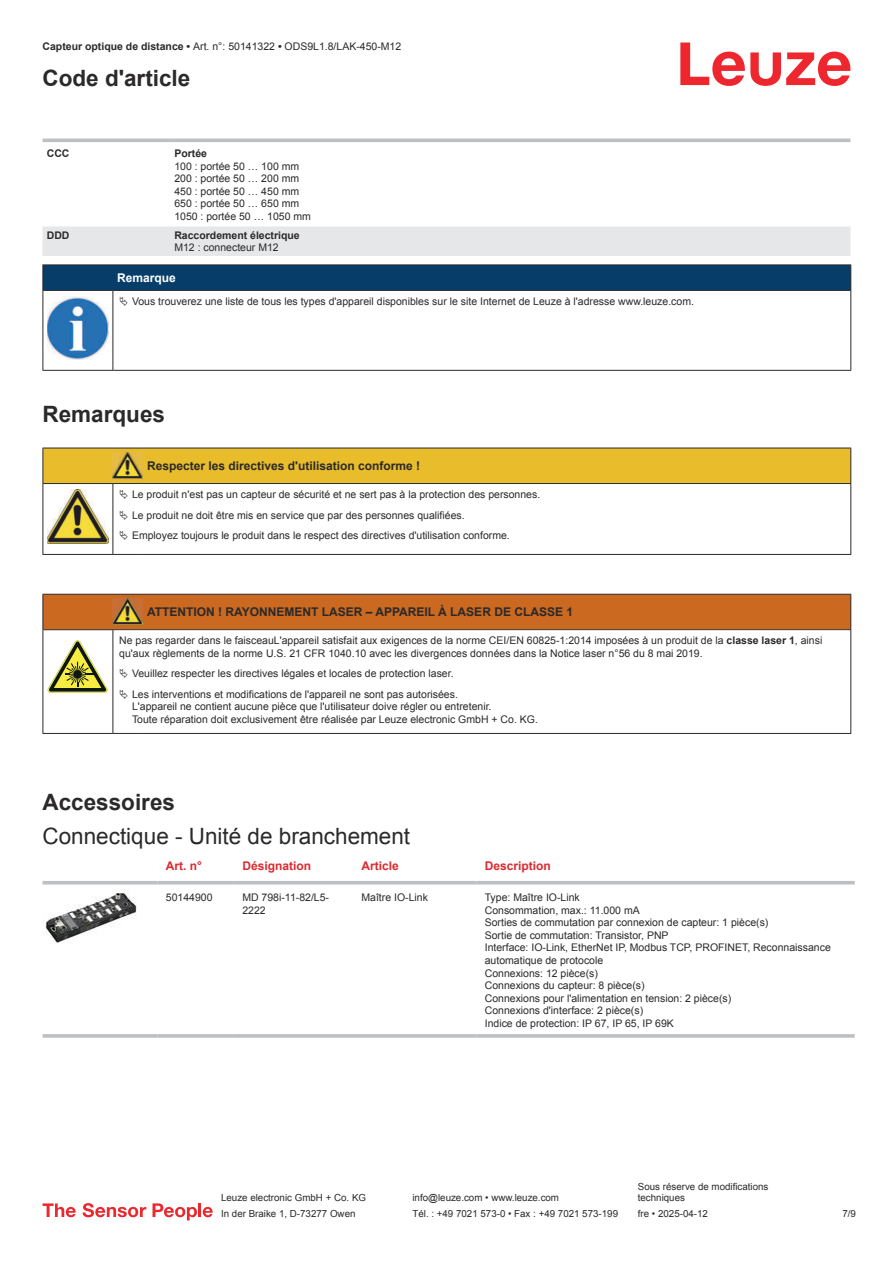
<style>
.page{position:relative;width:893px;height:1263px;background:#fff}
.page>*{position:absolute;margin:0;border:0;box-sizing:border-box;transform-origin:0 0}
.t1{font:700 22.5px "Arial";color:#2b292a}
.t2{font:22.5px "Arial";color:#2b292a}
.t3{font:700 12px "Arial";color:#2b292a}
.t4{font:700 12px "Arial";color:#db2a30}
.t5{font:700 12px "Arial";color:#fff}
.t6{font:10.5px/12.6px "Arial";color:#2b292a}
.t7{font:700 10.5px "Arial";color:#2b292a}
.t8{font:9.75px/11.7px "Arial";color:#2b292a}
.s1{font-weight:700}
</style>
<div class="page">
<svg style="left:680px;top:43px;width:170px;height:43px"></svg>
<svg style="left:43px;top:138px;width:807px;height:1px"></svg>
<div style="left:43px;top:226px;width:807px;height:30px;background:#e6e7e9"></div>
<hr style="left:43px;top:139px;width:127px;height:3px;background:#bdbfc1">
<hr style="left:170px;top:139px;width:680px;height:3px;background:#bdbfc1">
<svg style="left:43px;top:884px;width:812px;height:1px"></svg>
<hr style="left:43px;top:881px;width:114px;height:3px;background:#bdbfc1">
<hr style="left:157px;top:881px;width:77px;height:3px;background:#bdbfc1">
<hr style="left:234px;top:881px;width:119px;height:3px;background:#bdbfc1">
<hr style="left:353px;top:881px;width:123px;height:3px;background:#bdbfc1">
<hr style="left:476px;top:881px;width:379px;height:3px;background:#bdbfc1">
<svg style="left:43px;top:1034px;width:114px;height:4px"></svg>
<hr style="left:157px;top:1034px;width:77px;height:4px;background:#c6c7c9">
<svg style="left:234px;top:1034px;width:119px;height:4px"></svg>
<svg style="left:353px;top:1034px;width:123px;height:4px"></svg>
<hr style="left:476px;top:1034px;width:379px;height:4px;background:#c6c7c9">
<img style="left:43px;top:889px;width:94px;height:54px">
<svg style="left:43px;top:1203px;width:33px;height:14px"></svg>
<svg style="left:83px;top:1203px;width:63px;height:14px"></svg>
<svg style="left:153px;top:1203px;width:44px;height:17px"></svg>
<hr style="left:198px;top:1203px;width:3px;height:14px;background:#ed272d">
<svg style="left:203px;top:1207px;width:10px;height:10px"></svg>
<svg style="left:44px;top:291px;width:806px;height:79px"></svg>
<hr style="left:43px;top:290px;width:70px;height:1px;background:#2b292a">
<div style="left:43px;top:265px;width:808px;height:25px;background:#063d69"></div>
<hr style="left:113px;top:290px;width:738px;height:1px;background:#2b292a">
<hr style="left:43px;top:291px;width:1px;height:75px;background:#2b292a">
<hr style="left:113px;top:291px;width:1px;height:75px;background:#2b292a">
<hr style="left:850px;top:291px;width:1px;height:75px;background:#2b292a">
<hr style="left:43px;top:370px;width:70px;height:1px;background:#2b292a">
<hr style="left:113px;top:370px;width:738px;height:1px;background:#2b292a">
<img style="left:47px;top:297px;width:61px;height:63px">
<div style="left:115px;top:291px;width:734px;height:21px;background:#fff"></div>
<hr style="left:43px;top:554px;width:70px;height:1px;background:#2b292a">
<hr style="left:113px;top:554px;width:30px;height:1px;background:#2b292a">
<hr style="left:143px;top:554px;width:708px;height:1px;background:#2b292a">
<div style="left:44px;top:595px;width:806px;height:34px;background:#ca691f"></div>
<svg style="left:44px;top:630px;width:806px;height:103px"></svg>
<hr style="left:43px;top:594px;width:70px;height:1px;background:#2b292a">
<hr style="left:43px;top:595px;width:1px;height:34px;background:#2b292a">
<hr style="left:43px;top:629px;width:70px;height:1px;background:#2b292a">
<hr style="left:113px;top:594px;width:30px;height:1px;background:#2b292a">
<hr style="left:113px;top:629px;width:30px;height:1px;background:#2b292a">
<hr style="left:143px;top:594px;width:708px;height:1px;background:#2b292a">
<hr style="left:850px;top:595px;width:1px;height:34px;background:#2b292a">
<hr style="left:143px;top:629px;width:708px;height:1px;background:#2b292a">
<hr style="left:43px;top:630px;width:1px;height:99px;background:#2b292a">
<hr style="left:113px;top:630px;width:1px;height:99px;background:#2b292a">
<hr style="left:850px;top:630px;width:1px;height:99px;background:#2b292a">
<hr style="left:43px;top:733px;width:70px;height:1px;background:#2b292a">
<hr style="left:113px;top:733px;width:30px;height:1px;background:#2b292a">
<hr style="left:143px;top:733px;width:708px;height:1px;background:#2b292a">
<img style="left:113px;top:598px;width:30px;height:27px">
<svg style="left:47px;top:640px;width:60px;height:53px"></svg>
<svg style="left:115px;top:631px;width:734px;height:98px"></svg>
<svg style="left:43px;top:448px;width:808px;height:106px"></svg>
<svg style="left:120px;top:669px;width:8px;height:9px"></svg>
<svg style="left:120px;top:689px;width:8px;height:10px"></svg>
<p class="t6" style="left:43px;top:41px;width:360px"><span class="s1">Capteur optique de distance •</span> Art. n°: 50141322 <span class="s1">•</span> ODS9L1.8/LAK-450-M12</p>
<h1 class="t1" style="left:43px;top:70px;width:149px">Code d'article</h1>
<p class="t7" style="left:47px;top:149px;width:24px">CCC</p>
<p class="t7" style="left:174px;top:149px;width:34px">Portée</p>
<p class="t6" style="left:174px;top:161px;width:138px">100 : portée 50 … 100 mm<br>200 : portée 50 … 200 mm<br>450 : portée 50 … 450 mm<br>650 : portée 50 … 650 mm<br>1050 : portée 50 … 1050 mm</p>
<p class="t7" style="left:47px;top:231px;width:24px">DDD</p>
<p class="t7" style="left:174px;top:231px;width:127px">Raccordement électrique</p>
<p class="t6" style="left:174px;top:242px;width:106px">M12 : connecteur M12</p>
<p class="t5" style="left:117px;top:273px;width:60px">Remarque</p>
<p class="t6" style="left:132px;top:296px;width:563px">Vous trouverez une liste de tous les types d'appareil disponibles sur le site Internet de Leuze à l'adresse www.leuze.com.</p>
<h1 class="t1" style="left:43px;top:405px;width:124px">Remarques</h1>
<p class="t3" style="left:147px;top:461px;width:274px">Respecter les directives d'utilisation conforme !</p>
<p class="t6" style="left:132px;top:485px;width:410px;line-height:20.2px">Le produit n'est pas un capteur de sécurité et ne sert pas à la protection des personnes.<br>Le produit ne doit être mis en service que par des personnes qualifiées.<br>Employez toujours le produit dans le respect des directives d'utilisation conforme.</p>
<p class="t3" style="left:147px;top:607px;width:427px">ATTENTION ! RAYONNEMENT LASER – APPAREIL À LASER DE CLASSE 1</p>
<p class="t6" style="left:119px;top:635px;width:705px">Ne pas regarder dans le faisceauL'appareil satisfait aux exigences de la norme CEI/EN 60825-1:2014 imposées à un produit de la <span class="s1">classe laser 1</span>, ainsi qu'aux règlements de la norme U.S. 21 CFR 1040.10 avec les divergences données dans la Notice laser n°56 du 8 mai 2019.</p>
<p class="t6" style="left:132px;top:664px;width:327px;line-height:20.2px">Veuillez respecter les directives légales et locales de protection laser.<br>Les interventions et modifications de l'appareil ne sont pas autorisées.</p>
<p class="t6" style="left:132px;top:701px;width:407px">L'appareil ne contient aucune pièce que l'utilisateur doive régler ou entretenir.<br>Toute réparation doit exclusivement être réalisée par Leuze electronic GmbH + Co. KG.</p>
<h1 class="t1" style="left:43px;top:794px;width:134px">Accessoires</h1>
<h1 class="t2" style="left:43px;top:827px;width:369px">Connectique - Unité de branchement</h1>
<p class="t4" style="left:166px;top:861px;width:38px">Art. n°</p>
<p class="t4" style="left:242px;top:861px;width:70px">Désignation</p>
<p class="t4" style="left:361px;top:861px;width:39px">Article</p>
<p class="t4" style="left:485px;top:861px;width:68px">Description</p>
<p class="t6" style="left:166px;top:892px;width:48px">50144900</p>
<p class="t6" style="left:242px;top:892px;width:88px">MD 798i-11-82/L5-<br>2222</p>
<p class="t6" style="left:361px;top:892px;width:68px">Maître IO-Link</p>
<p class="t6" style="left:485px;top:892px;width:348px">Type: Maître IO-Link<br>Consommation, max.: 11.000 mA<br>Sorties de commutation par connexion de capteur: 1 pièce(s)<br>Sortie de commutation: Transistor, PNP<br>Interface: IO-Link, EtherNet IP, Modbus TCP, PROFINET, Reconnaissance automatique de protocole<br>Connexions: 12 pièce(s)<br>Connexions du capteur: 8 pièce(s)<br>Connexions pour l'alimentation en tension: 2 pièce(s)<br>Connexions d'interface: 2 pièce(s)<br>Indice de protection: IP 67, IP 65, IP 69K</p>
<p class="t8" style="left:221px;top:1193px;width:146px">Leuze electronic GmbH + Co. KG</p>
<p class="t8" style="left:412px;top:1193px;width:148px">info@leuze.com • www.leuze.com</p>
<p class="t8" style="left:638px;top:1181px;width:132px">Sous réserve de modifications techniques</p>
<p class="t8" style="left:221px;top:1209px;width:136px">In der Braike 1, D-73277 Owen</p>
<p class="t8" style="left:412px;top:1209px;width:207px">Tél. : +49 7021 573-0 • Fax : +49 7021 573-199</p>
<p class="t8" style="left:638px;top:1209px;width:72px">fre • 2025-04-12</p>
<p class="t8" style="left:842px;top:1209px;width:15px">7 /9</p>
</div>
